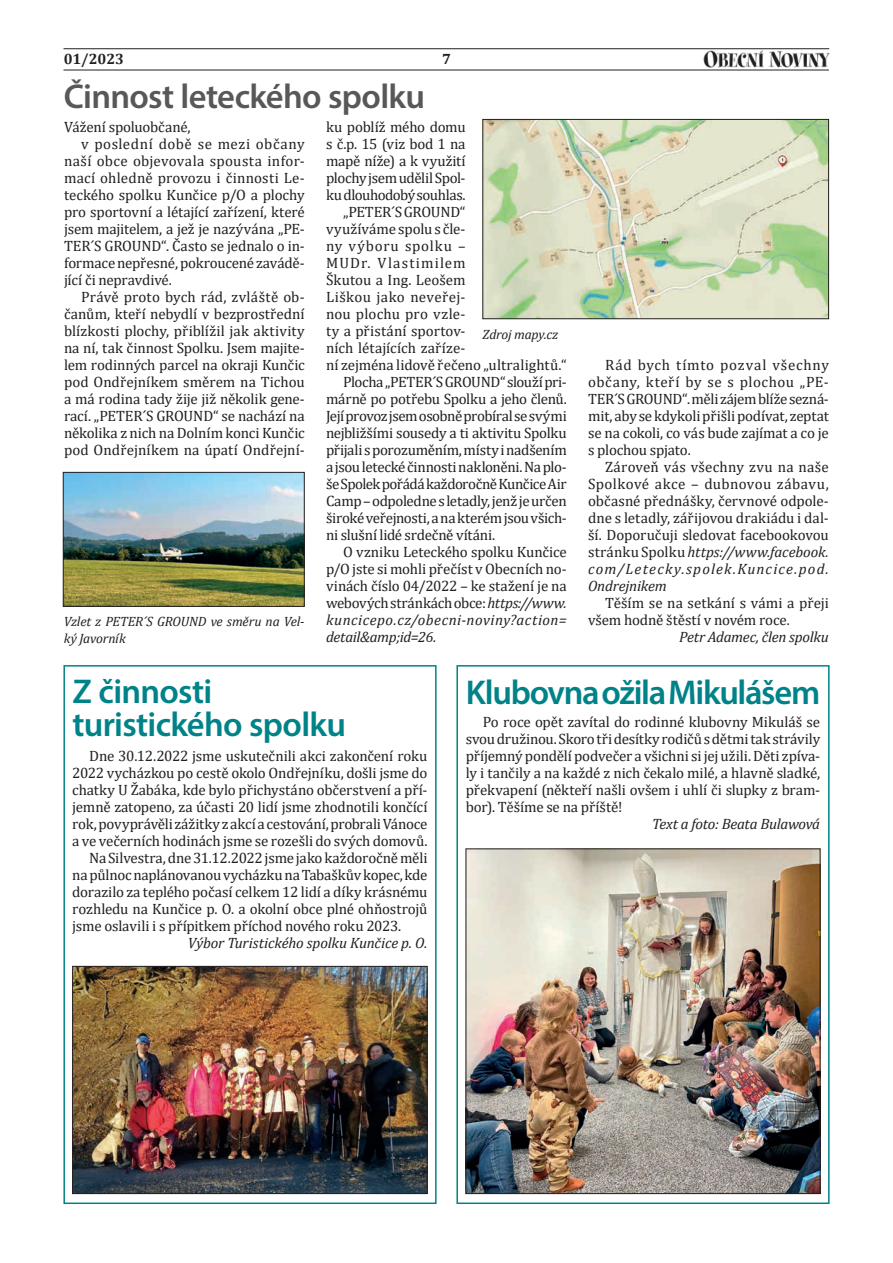
<style>
.page{position:relative;width:893px;height:1263px;background:#fff}
.page>*{position:absolute;margin:0;border:0;box-sizing:border-box;transform-origin:0 0}
.t1{font:600 34.5px/33px "Myriad Pro";letter-spacing:-.025em;color:#008388}
.t2{font:600 34.5px "Myriad Pro";letter-spacing:-.02em;color:#57585a}
.t3{font:15px/17px "Cambria";letter-spacing:-.01em;color:#231f20;text-align:justify}
.t4{font:italic 15px "Cambria";letter-spacing:-.01em;color:#231f20}
.t5{font:15px "Cambria";letter-spacing:.015em;color:#231f20}
.t6{font:15px "Cambria";letter-spacing:.01em;color:#231f20}
.t7{font:15px "Cambria";letter-spacing:-.03em;color:#231f20}
.t8{font:15px "Cambria";letter-spacing:-.035em;color:#231f20}
.t9{font:italic 15px "Cambria";letter-spacing:.03em;color:#231f20}
.t10{font:15px "Cambria";letter-spacing:.02em;color:#231f20}
.t11{font:15px "Cambria";letter-spacing:.035em;color:#231f20}
.t12{font:15px "Cambria";letter-spacing:.025em;color:#231f20}
.t13{font:15px "Cambria";letter-spacing:.075em;color:#231f20}
.t14{font:15px "Cambria";letter-spacing:.055em;color:#231f20}
.t15{font:700 15px "Cambria";letter-spacing:-.005em;color:#231f20}
.t16{font:italic 13.5px/16.5px "Cambria";letter-spacing:-.015em;color:#231f20}
.s1{font-style:italic}
</style>
<div class="page">
<hr style="left:64px;top:48px;width:765px;height:1px;background:#231f20">
<hr style="left:64px;top:70px;width:765px;height:1px;background:#231f20">
<img style="left:703px;top:50px;width:126px;height:18px">
<div style="left:63px;top:665px;width:374px;height:539px;border:2px solid #008388"></div>
<div style="left:456px;top:665px;width:374px;height:539px;border:2px solid #008388"></div>
<img style="left:74px;top:968px;width:351px;height:224px">
<div style="left:72px;top:966px;width:355px;height:228px;border:1px solid #231f20"></div>
<img style="left:485px;top:121px;width:342px;height:196px">
<div style="left:483px;top:119px;width:346px;height:200px;border:1px solid #231f20"></div>
<img style="left:65px;top:474px;width:237px;height:131px">
<div style="left:63px;top:472px;width:241px;height:135px;border:1px solid #231f20"></div>
<img style="left:468px;top:851px;width:350px;height:341px">
<div style="left:466px;top:849px;width:354px;height:345px;border:1px solid #231f20"></div>
<p class="t15" style="left:64px;top:49px;width:62px">01/2023</p>
<p class="t15" style="left:442px;top:49px;width:10px">7</p>
<h1 class="t2" style="left:64px;top:74px;width:363px">Činnost leteckého spolku</h1>
<p class="t3" style="left:64px;top:118px;width:128px">Vážení spoluobčané,</p>
<p class="t11" style="left:81px;top:135px;width:225px">v poslední době se mezi občany</p>
<p class="t10" style="left:64px;top:152px;width:242px">naší obce objevovala spousta infor-</p>
<p class="t5" style="left:64px;top:169px;width:242px">mací ohledně provozu i činnosti Le-</p>
<p class="t3" style="left:64px;top:186px;width:242px">teckého spolku Kunčice p/O a plochy</p>
<p class="t3" style="left:64px;top:203px;width:242px">pro sportovní a létající zařízení, které</p>
<p class="t3" style="left:64px;top:220px;width:242px">jsem majitelem, a jež je nazývána „PE-</p>
<p class="t3" style="left:64px;top:237px;width:242px">TER´S GROUND“. Často se jednalo o in-</p>
<p class="t3" style="left:64px;top:254px;width:242px">formace nepřesné, pokroucené zavádě-</p>
<p class="t3" style="left:64px;top:271px;width:109px">jící či nepravdivé.</p>
<p class="t5" style="left:81px;top:288px;width:225px">Právě proto bych rád, zvláště ob-</p>
<p class="t3" style="left:64px;top:305px;width:242px">čanům, kteří nebydlí v bezprostřední</p>
<p class="t6" style="left:64px;top:322px;width:242px">blízkosti plochy, přiblížil jak aktivity</p>
<p class="t3" style="left:64px;top:339px;width:242px">na ní, tak činnost Spolku. Jsem majite-</p>
<p class="t3" style="left:64px;top:356px;width:242px">lem rodinných parcel na okraji Kunčic</p>
<p class="t3" style="left:64px;top:373px;width:242px">pod Ondřejníkem směrem na Tichou</p>
<p class="t3" style="left:64px;top:390px;width:242px">a má rodina tady žije již několik gene-</p>
<p class="t3" style="left:64px;top:407px;width:242px">rací. „PETER´S GROUND“ se nachází na</p>
<p class="t3" style="left:64px;top:424px;width:242px">několika z nich na Dolním konci Kunčic</p>
<p class="t3" style="left:64px;top:441px;width:242px">pod Ondřejníkem na úpatí Ondřejní-</p>
<p class="t16" style="left:64px;top:613px;width:242px">Vzlet z PETER´S GROUND ve směru na Vel&shy;ký Javorník</p>
<p class="t3" style="left:326px;top:118px;width:141px">ku poblíž mého domu</p>
<p class="t3" style="left:326px;top:135px;width:141px">s č.p. 15 (viz bod 1 na</p>
<p class="t3" style="left:326px;top:152px;width:141px">mapě níže) a k využití</p>
<p class="t7" style="left:326px;top:169px;width:141px">plochy jsem udělil Spol-</p>
<p class="t8" style="left:326px;top:186px;width:141px">ku dlouhodobý souhlas.</p>
<p class="t3" style="left:343px;top:203px;width:124px">„PETER´SGROUND“</p>
<p class="t3" style="left:326px;top:220px;width:141px">využíváme spolu s čle-</p>
<p class="t14" style="left:326px;top:237px;width:141px">ny výboru spolku –</p>
<p class="t13" style="left:326px;top:254px;width:141px">MUDr. Vlastimilem</p>
<p class="t3" style="left:326px;top:271px;width:141px">Škutou a Ing. Leošem</p>
<p class="t12" style="left:326px;top:288px;width:141px">Liškou jako neveřej-</p>
<p class="t3" style="left:326px;top:305px;width:141px">nou plochu pro vzle-</p>
<p class="t6" style="left:326px;top:322px;width:141px">ty a přistání sportov-</p>
<p class="t3" style="left:326px;top:339px;width:141px">ních létajících zaříze-</p>
<p class="t3" style="left:326px;top:356px;width:242px">ní zejména lidově řečeno „ultralightů.“</p>
<p class="t3" style="left:343px;top:373px;width:225px">Plocha „PETER´SGROUND“ slouží pri-</p>
<p class="t3" style="left:326px;top:390px;width:242px">márně po potřebu Spolku a jeho členů.</p>
<p class="t8" style="left:326px;top:407px;width:242px">Její provoz jsem osobně probíral se svými</p>
<p class="t3" style="left:326px;top:424px;width:242px">nejbližšími sousedy a ti aktivitu Spolku</p>
<p class="t3" style="left:326px;top:441px;width:242px">přijali sporozuměním, místy inadšením</p>
<p class="t3" style="left:326px;top:458px;width:242px">ajsou letecké činnosti nakloněni. Na plo-</p>
<p class="t7" style="left:326px;top:475px;width:242px">še Spolek pořádá každoročně Kunčice Air</p>
<p class="t3" style="left:326px;top:492px;width:242px">Camp – odpoledne sletadly, jenž je určen</p>
<p class="t3" style="left:326px;top:509px;width:242px">široké veřejnosti, ana kterém jsou všich-</p>
<p class="t3" style="left:326px;top:526px;width:171px">ni slušní lidé srdečně vítáni.</p>
<p class="t3" style="left:343px;top:543px;width:225px">O vzniku Leteckého spolku Kunčice</p>
<p class="t3" style="left:326px;top:560px;width:242px">p/O jste si mohli přečíst v Obecních no-</p>
<p class="t3" style="left:326px;top:578px;width:242px">vinách číslo 04/2022 – ke stažení je na</p>
<p class="t3" style="left:326px;top:595px;width:242px">webových stránkách obce: <span class="s1">https://www.</span></p>
<p class="t9" style="left:326px;top:609px;width:242px">kuncicepo.cz/obecni-noviny?action=</p>
<p class="t4" style="left:326px;top:626px;width:112px">detail&amp;amp;id=26.</p>
<p class="t16" style="left:483px;top:326px;width:77px">Zdroj mapy.cz</p>
<p class="t3" style="left:588px;top:356px;width:242px;text-indent:17px">Rád bych tímto pozval všechny občany, kteří by se s plochou „PE-TER´SGROUND“. měli zájem blíže sezná&shy;mit, aby se kdykoli přišli podívat, zeptat se na cokoli, co vás bude zajímat a co je s plochou spjato.</p>
<p class="t3" style="left:588px;top:458px;width:242px;text-indent:17px">Zároveň vás všechny zvu na naše Spolkové akce – dubnovou zábavu, občasné přednášky, červnové odpole&shy;dne s letadly, zářijovou drakiádu i dal&shy;ší. Doporučuji sledovat facebookovou stránku Spolku <span class="s1">https://www.facebook. com/Letecky.spolek.Kuncice.pod.<br>Ondrejnikem</span></p>
<p class="t3" style="left:588px;top:595px;width:242px;text-indent:17px">Těším se na setkání s vámi a přeji všem hodně štěstí v novém roce.</p>
<p class="t4" style="left:679px;top:627px;width:151px">Petr Adamec, člen spolku</p>
<h1 class="t1" style="left:73px;top:674px;width:275px">Z činnosti turistického spolku</h1>
<p class="t3" style="left:89px;top:747px;width:340px">Dne 30.12.2022 jsme uskutečnili akci zakončení roku</p>
<p class="t3" style="left:72px;top:764px;width:357px">2022 vycházkou po cestě okolo Ondřejníku, došli jsme do</p>
<p class="t3" style="left:72px;top:781px;width:357px">chatky U Žabáka, kde bylo přichystáno občerstvení a pří-</p>
<p class="t3" style="left:72px;top:798px;width:357px">jemně zatopeno, za účasti 20 lidí jsme zhodnotili končící</p>
<p class="t3" style="left:72px;top:815px;width:357px">rok, povyprávěli zážitky zakcí acestování, probrali Vánoce</p>
<p class="t3" style="left:72px;top:833px;width:357px">a ve večerních hodinách jsme se rozešli do svých domovů.</p>
<p class="t3" style="left:89px;top:850px;width:340px">Na Silvestra, dne 31.12.2022 jsme jako každoročně měli</p>
<p class="t3" style="left:72px;top:867px;width:357px">na půlnoc naplánovanou vycházku na Tabaškův kopec, kde</p>
<p class="t3" style="left:72px;top:884px;width:357px">dorazilo za teplého počasí celkem 12 lidí a díky krásnému</p>
<p class="t3" style="left:72px;top:901px;width:357px">rozhledu na Kunčice p. O. a okolní obce plné ohňostrojů</p>
<p class="t3" style="left:72px;top:918px;width:330px">jsme oslavili i s přípitkem příchod nového roku 2023.</p>
<p class="t4" style="left:188px;top:933px;width:241px">Výbor Turistického spolku Kunčice p. O.</p>
<h1 class="t1" style="left:466px;top:675px;width:356px">Klubovna ožila Mikulášem</h1>
<p class="t3" style="left:466px;top:714px;width:356px;text-indent:17px">Po roce opět zavítal do rodinné klubovny Mikuláš se svou družinou. Skoro tři desítky rodičů sdětmi tak strávily příjemný pondělí podvečer a všichni si jej užili. Děti zpíva&shy;ly i tančily a na každé z nich čekalo milé, a hlavně sladké, překvapení (někteří našli ovšem i uhlí či slupky z bram&shy;bor). Těšíme se na příště!</p>
<p class="t4" style="left:652px;top:814px;width:170px">Text a foto: Beata Bulawová</p>
</div>
